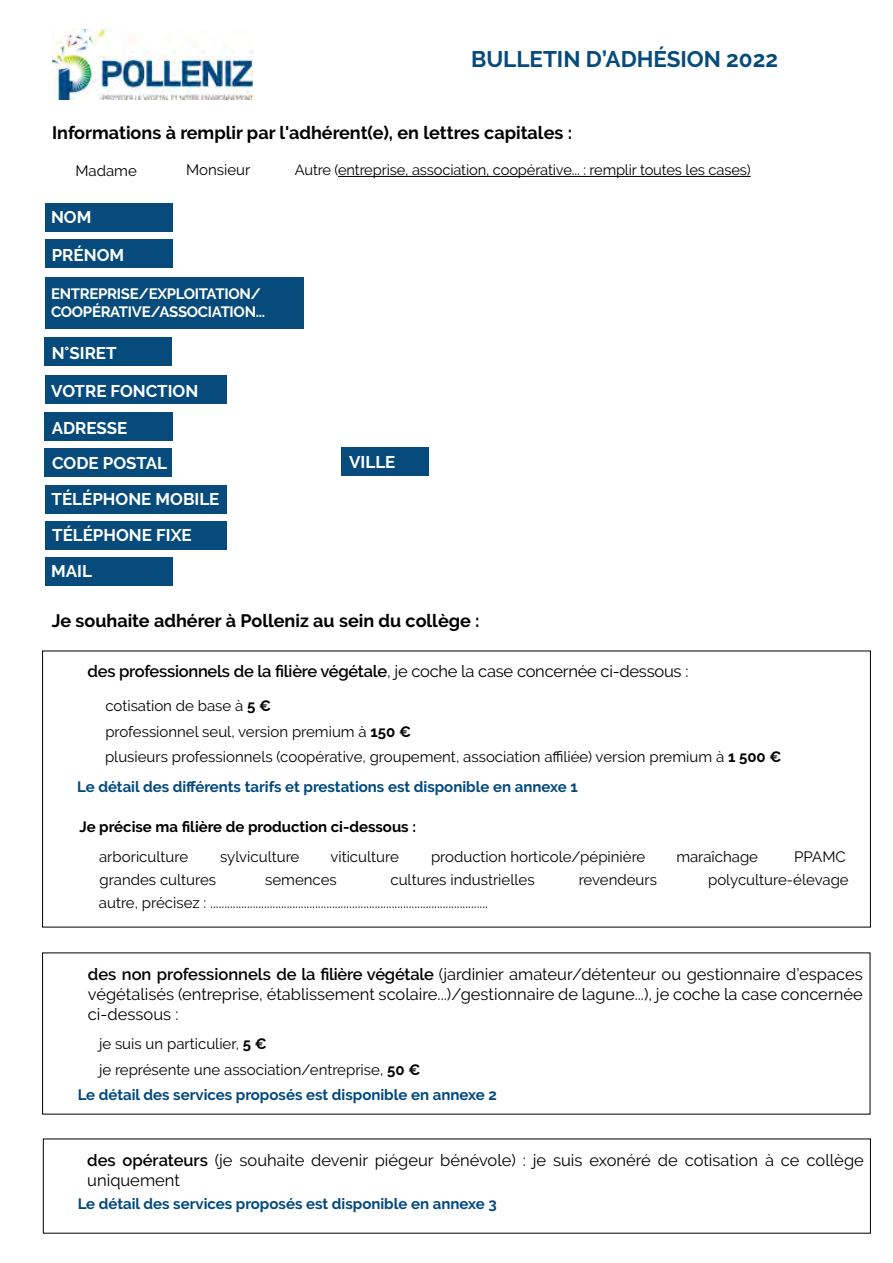
<style>
.page{position:relative;width:893px;height:1263px;background:#fff}
.page>*{position:absolute;margin:0;border:0;box-sizing:border-box;transform-origin:0 0}
.t1{font:700 22.5px "Raleway";color:#064b7c}
.t2{font:700 18px "Raleway";color:#000}
.t3{font:700 16.95px/34.5px "Raleway";color:#fff}
.t4{font:16.5px/19.8px "Raleway";color:#000;text-align:justify}
.t5{font:600 16.5px "Raleway";letter-spacing:-.015em;color:#000}
.t6{font:15px/25.5px "Raleway";color:#000}
.t7{font:700 15px "Raleway";color:#00497f}
.t8{font:700 15px/18px "Raleway";letter-spacing:-.02em;color:#fff}
.t9{font:700 15px "Raleway";color:#000}
.t10{font:14.7px "Raleway";letter-spacing:-.01em;color:#000}
.s1{font-weight:400}
.s2{font-weight:700}
.s3{font-weight:600}
</style>
<div class="page">
<img style="left:52px;top:30px;width:200px;height:69px">
<div style="left:45px;top:203px;width:128px;height:28px;background:#064b7c"></div>
<div style="left:45px;top:239px;width:128px;height:28px;background:#064b7c"></div>
<div style="left:341px;top:448px;width:87px;height:28px;background:#064b7c"></div>
<div style="left:44px;top:413px;width:128px;height:28px;background:#064b7c"></div>
<div style="left:45px;top:449px;width:127px;height:28px;background:#064b7c"></div>
<div style="left:45px;top:485px;width:182px;height:28px;background:#064b7c"></div>
<div style="left:45px;top:557px;width:128px;height:28px;background:#064b7c"></div>
<div style="left:45px;top:521px;width:182px;height:28px;background:#064b7c"></div>
<div style="left:45px;top:277px;width:259px;height:52px;background:#064b7c"></div>
<div style="left:44px;top:338px;width:127px;height:28px;background:#064b7c"></div>
<div style="left:45px;top:375px;width:182px;height:28px;background:#064b7c"></div>
<hr style="left:338px;top:176px;width:413px;height:1px;background:#000">
<h1 class="t1" style="left:471px;top:46px;width:309px">BULLETIN D’ADHÉSION 2022</h1>
<p class="t2" style="left:52px;top:123px;width:522px">Informations à remplir par l'adhérent(e), en lettres capitales :</p>
<p class="t6" style="left:75px;top:158px;width:63px">Madame</p>
<p class="t6" style="left:186px;top:157px;width:66px">Monsieur</p>
<p class="t10" style="left:295px;top:162px;width:457px">Autre (entreprise, association, coopérative... : remplir toutes les cases)</p>
<p class="t3" style="left:51px;top:200px;width:42px">NOM</p>
<p class="t3" style="left:52px;top:238px;width:74px">PRÉNOM</p>
<p class="t8" style="left:51px;top:285px;width:216px">ENTREPRISE/EXPLOITATION/<br>COOPÉRATIVE/ASSOCIATION...</p>
<p class="t3" style="left:52px;top:336px;width:66px">N°SIRET</p>
<p class="t3" style="left:51px;top:373px;width:149px">VOTRE FONCTION</p>
<p class="t3" style="left:52px;top:411px;width:117px">ADRESSE<br>CODE POSTAL</p>
<p class="t3" style="left:52px;top:482px;width:169px">TÉLÉPHONE MOBILE</p>
<p class="t3" style="left:52px;top:518px;width:141px">TÉLÉPHONE FIXE</p>
<p class="t3" style="left:51px;top:554px;width:42px">MAIL</p>
<p class="t3" style="left:349px;top:445px;width:48px">VILLE</p>
<p class="t2" style="left:52px;top:610px;width:429px">Je souhaite adhérer à Polleniz au sein du collège :</p>
<p class="t5" style="left:88px;top:662px;width:602px">des professionnels de la filière végétale<span class="s1">, je coche la case concernée ci-dessous :</span></p>
<p class="t6" style="left:105px;top:693px;width:678px">cotisation de base à <span class="s2">5 €<br></span>professionnel seul, version premium à <span class="s2">150 €<br></span>plusieurs professionnels (coopérative, groupement, association affiliée) version premium à <span class="s2">1 500 €</span></p>
<p class="t7" style="left:77px;top:778px;width:502px">Le détail des différents tarifs et prestations est disponible en annexe 1</p>
<p class="t9" style="left:79px;top:818px;width:338px">Je précise ma filière de production ci-dessous :</p>
<p class="t6" style="left:99px;top:844px;width:90px">arboriculture</p>
<p class="t6" style="left:220px;top:844px;width:81px">sylviculture</p>
<p class="t6" style="left:330px;top:844px;width:70px">viticulture</p>
<p class="t6" style="left:431px;top:844px;width:216px">production horticole/pépinière</p>
<p class="t6" style="left:676px;top:844px;width:83px">maraîchage</p>
<p class="t6" style="left:99px;top:867px;width:118px">grandes cultures</p>
<p class="t6" style="left:265px;top:867px;width:73px">semences</p>
<p class="t6" style="left:794px;top:844px;width:53px">PPAMC</p>
<p class="t6" style="left:579px;top:867px;width:80px">revendeurs</p>
<p class="t6" style="left:708px;top:867px;width:142px">polyculture-élevage</p>
<p class="t6" style="left:99px;top:869px;width:437px;line-height:22.5px;text-indent:291px">cultures industrielles autre, précisez : ..................................................................................................</p>
<p class="t4" style="left:88px;top:964px;width:776px"><span class="s3">des non professionnels de la filière végétale</span> (jardinier amateur/détenteur ou gestionnaire d’espaces végétalisés (entreprise, établissement scolaire...)/gestionnaire de lagune...), je coche la case concernée ci-dessous :</p>
<p class="t6" style="left:99px;top:1031px;width:169px">je suis un particulier, <span class="s2">5 €</span></p>
<p class="t6" style="left:99px;top:1057px;width:323px">je représente une association/entreprise, <span class="s2">50 €</span></p>
<p class="t7" style="left:78px;top:1086px;width:421px">Le détail des services proposés est disponible en annexe 2</p>
<p class="t4" style="left:87px;top:1150px;width:778px"><span class="s3">des opérateurs</span> (je souhaite devenir piégeur bénévole) : je suis exonéré de cotisation à ce collège uniquement</p>
<p class="t7" style="left:78px;top:1195px;width:421px">Le détail des services proposés est disponible en annexe 3</p>
</div>
